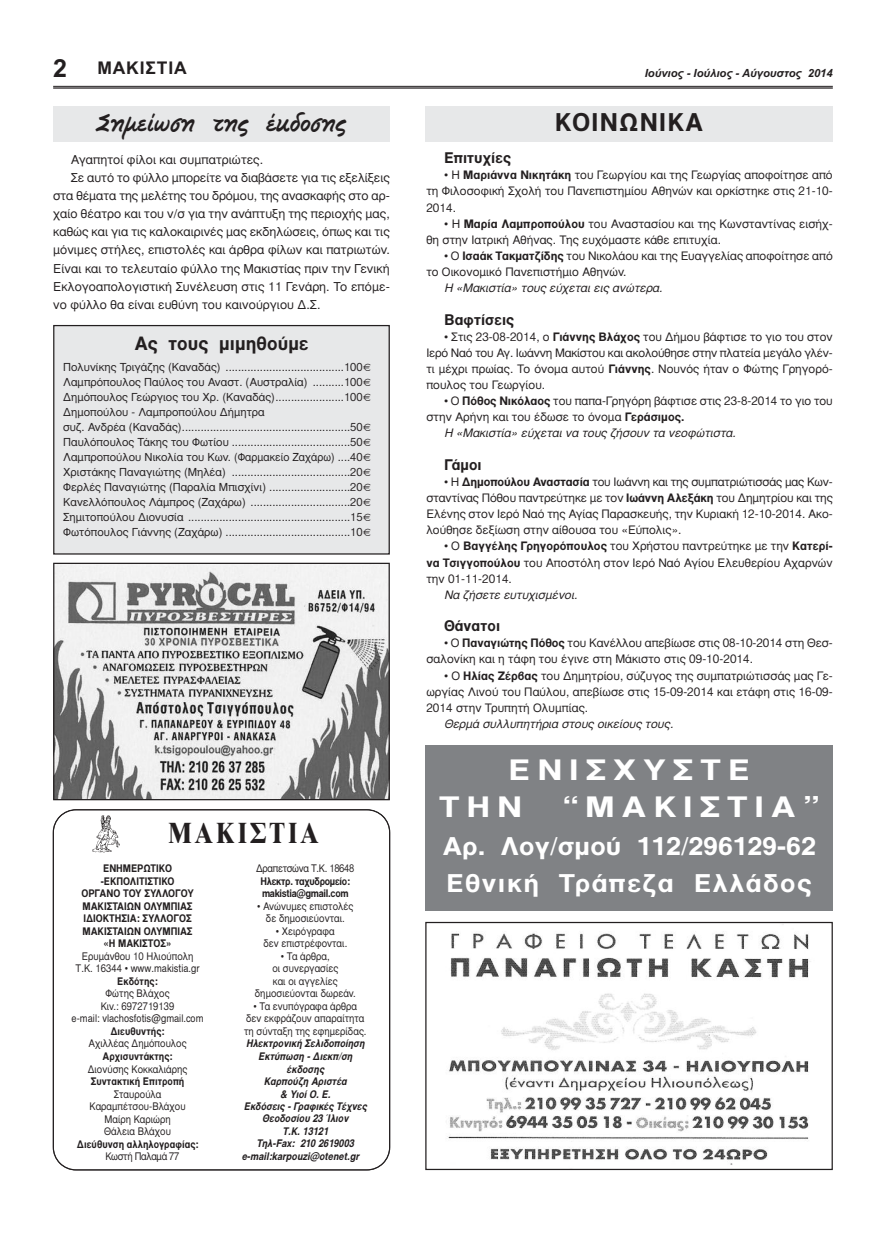
<style>
.page{position:relative;width:886px;height:1241px;background:#fff}
.page>*{position:absolute;margin:0;border:0;box-sizing:border-box;transform-origin:0 0}
.t1{font:700 30px "Gr Times";letter-spacing:.1em;color:#231f20;scale:.85 1}
.t2{font:700 28.75px/37.5px "Gr Helvetica";letter-spacing:.2em;color:#fff;scale:1.2 1}
.t3{font:700 25px/37.5px "Gr Helvetica";letter-spacing:.05em;color:#fff;scale:1.1 1}
.t4{font:700 25px "Gr Helvetica";letter-spacing:.05em;color:#231f20}
.t5{font:22.5px "PF Free Script";color:#231f20;scale:.95 1}
.t6{font:700 18.75px "Gr Helvetica";color:#231f20}
.t7{font:700 17.5px "Arial";letter-spacing:.05em;color:#231f20}
.t8{font:700 15px "Gr Helvetica";color:#231f20}
.t9{font:12.5px "Gr Helvetica";color:#231f20}
.t10{font:11.88px/16.1px "Gr Helvetica";color:#231f20;text-align:justify}
.t11{font:italic 11.88px "Gr Helvetica";color:#231f20}
.t12{font:11.25px/15px "Gr Helvetica";color:#231f20}
.t13{font:italic 700 11.25px "Arial";color:#231f20}
.t14{font:10.62px/12.5px "Gr Helvetica";color:#231f20;text-align:center;scale:.9 1}
.t15{font:700 10.62px/12.5px "Gr Helvetica";color:#231f20;text-align:center;scale:.9 1}
.t16{font:italic 700 10.62px "Gr Helvetica";color:#231f20;scale:.9 1}
.t17{font:700 10.62px/12.5px "Gr Helvetica";letter-spacing:-.035em;color:#231f20;scale:.9 1}
.t18{font:10.62px "Gr Helvetica";letter-spacing:-.035em;color:#231f20;scale:.9 1}
.s1{font-size:25px}
.s2{font-weight:700}
</style>
<div class="page">
<hr style="left:53px;top:86px;width:780px;height:1px;background:#231f20">
<hr style="left:53px;top:87px;width:780px;height:2px;background:#231f20">
<svg style="left:53px;top:809px;width:337px;height:360px"></svg>
<img style="left:84px;top:812px;width:42px;height:41px">
<div style="left:425px;top:106px;width:408px;height:36px;background:#e7e8e9"></div>
<div style="left:54px;top:325px;width:335px;height:229px;background:#e7e8e9"></div>
<div style="left:53px;top:325px;width:337px;height:229px;border:1px solid #231f20"></div>
<img style="left:427px;top:923px;width:404px;height:242px">
<div style="left:425px;top:921px;width:408px;height:248px;border:1px solid #231f20"></div>
<div style="left:425px;top:744px;width:408px;height:166px;background:#808285"></div>
<img style="left:55px;top:564px;width:333px;height:234px">
<div style="left:53px;top:562px;width:337px;height:238px;border:1px solid #231f20"></div>
<div style="left:53px;top:106px;width:337px;height:36px;background:#e7e8e9"></div>
<h3 class="t7" style="left:53px;top:58px;width:135px"><span class="s1">2</span> ΜΑΚΙΣΤΙΑ</h3>
<p class="t13" style="left:645px;top:66px;width:190px">Ιούνιος - Ιούλιος - Αύγουστος 2014</p>
<h3 class="t5" style="left:97px;top:110px;width:264px">Σημείωση της έκδοσης</h3>
<p class="t9" style="left:71px;top:153px;width:194px">Αγαπητοί φίλοι και συμπατριώτες.</p>
<p class="t9" style="left:71px;top:171px;width:320px">Σε αυτό το φύλλο μπορείτε να διαβάσετε για τις εξελίξεις</p>
<p class="t9" style="left:53px;top:189px;width:338px">στα θέματα της μελέτης του δρόμου, της ανασκαφής στο αρ-</p>
<p class="t9" style="left:53px;top:207px;width:338px">χαίο θέατρο και του ν/σ για την ανάπτυξη της περιοχής μας,</p>
<p class="t9" style="left:53px;top:225px;width:338px">καθώς και για τις καλοκαιρινές μας εκδηλώσεις, όπως και τις</p>
<p class="t9" style="left:53px;top:244px;width:338px">μόνιμες στήλες, επιστολές και άρθρα φίλων και πατριωτών.</p>
<p class="t9" style="left:53px;top:262px;width:338px">Είναι και το τελευταίο φύλλο της Μακιστίας πριν την Γενική</p>
<p class="t9" style="left:53px;top:280px;width:338px">Εκλογοαπολογιστική Συνέλευση στις 11 Γενάρη. Το επόμε-</p>
<p class="t9" style="left:53px;top:298px;width:269px">νο φύλλο θα είναι ευθύνη του καινούργιου Δ.Σ.</p>
<h3 class="t6" style="left:134px;top:333px;width:176px">Ας τους μιμηθούμε</h3>
<p class="t12" style="left:63px;top:360px;width:309px">Πολυνίκης Τριγάζης (Καναδάς) ......................................100€ Λαμπρόπουλος Παύλος του Αναστ. (Αυστραλία) ..........100€ Δημόπουλος Γεώργιος του Χρ. (Καναδάς)......................100€ Δημοπούλου - Λαμπροπούλου Δήμητρα<br>συζ. Ανδρέα (Καναδάς)......................................................50€ Παυλόπουλος Τάκης του Φωτίου ......................................50€ Λαμπροπούλου Νικολία του Κων. (Φαρμακείο Ζαχάρω) ....40€ Χριστάκης Παναγιώτης (Μηλέα) ......................................20€ Φερλές Παναγιώτης (Παραλία Μπισχίνι) ..........................20€ Κανελλόπουλος Λάμπρος (Ζαχάρω) ................................20€ Σημιτοπούλου Διονυσία ....................................................15€ Φωτόπουλος Γιάννης (Ζαχάρω) ........................................10€</p>
<h1 class="t1" style="left:168px;top:816px;width:180px">ΜΑΚΙΣΤΙΑ</h1>
<p class="t15" style="left:81px;top:862px;width:126px">ΕΝΗΜΕΡΩΤΙΚΟ -ΕΚΠΟΛΙΤΙΣΤΙΚΟ<br>ΟΡΓΑΝΟ ΤΟΥ ΣΥΛΛΟΓΟΥ<br>ΜΑΚΙΣΤΑΙΩΝ ΟΛΥΜΠΙΑΣ<br>ΙΔΙΟΚΤΗΣΙΑ: ΣΥΛΛΟΓΟΣ<br>ΜΑΚΙΣΤΑΙΩΝ ΟΛΥΜΠΙΑΣ «Η ΜΑΚΙΣΤΟΣ»</p>
<p class="t14" style="left:76px;top:950px;width:139px">Ερυμάνθου 10 Ηλιούπολη<br>Τ.Κ. 16344 • www.makistia.gr</p>
<p class="t15" style="left:117px;top:974px;width:47px">Εκδότης:</p>
<p class="t14" style="left:72px;top:987px;width:148px">Φώτης Βλάχος<br>Κιν.: 6972719139<br>e-mail: vlachosfotis@gmail.com</p>
<p class="t15" style="left:110px;top:1024px;width:62px">Διευθυντής:</p>
<p class="t14" style="left:89px;top:1037px;width:111px">Αχιλλέας Δημόπουλος</p>
<p class="t15" style="left:102px;top:1049px;width:80px">Αρχισυντάκτης:</p>
<p class="t14" style="left:88px;top:1062px;width:112px">Διονύσης Κοκκαλιάρης</p>
<p class="t15" style="left:91px;top:1074px;width:106px">Συντακτική Επιτροπή</p>
<p class="t14" style="left:90px;top:1087px;width:108px">Σταυρούλα<br>Καραμπέτσου-Βλάχου<br>Μαίρη Καριώρη<br>Θάλεια Βλάχου</p>
<p class="t15" style="left:77px;top:1137px;width:137px">Διεύθυνση αλληλογραφίας:</p>
<p class="t18" style="left:105px;top:1150px;width:84px">Κωστή Παλαμά 77</p>
<p class="t18" style="left:256px;top:863px;width:111px">Δραπετσώνα Τ.Κ. 18648</p>
<p class="t17" style="left:260px;top:874px;width:101px">Ηλεκτρ. ταχυδρομείο: makistia@gmail.com</p>
<p class="t14" style="left:257px;top:900px;width:108px">• Ανώνυμες επιστολές δε δημοσιεύονται.</p>
<p class="t14" style="left:263px;top:925px;width:95px">• Χειρόγραφα<br>δεν επιστρέφονται.</p>
<p class="t14" style="left:255px;top:950px;width:114px">• Τα άρθρα,<br>οι συνεργασίες<br>και οι αγγελίες δημοσιεύονται δωρεάν.</p>
<p class="t14" style="left:244px;top:1000px;width:138px">• Τα ενυπόγραφα άρθρα<br>δεν εκφράζουν απαραίτητα τη σύνταξη της εφημερίδας.</p>
<p class="t16" style="left:246px;top:1037px;width:136px">Ηλεκτρονική Σελιδοποίηση</p>
<p class="t16" style="left:258px;top:1050px;width:109px">Εκτύπωση - Διεκπ/ση</p>
<p class="t16" style="left:287px;top:1062px;width:46px">έκδοσης</p>
<p class="t16" style="left:264px;top:1075px;width:96px">Kαρπούζη Αριστέα</p>
<p class="t16" style="left:280px;top:1087px;width:60px">&amp; Υιοί Ο. Ε.</p>
<p class="t16" style="left:244px;top:1100px;width:141px">Eκδόσεις - Γραφικές Τέχνες</p>
<p class="t16" style="left:262px;top:1112px;width:100px">Θεοδοσίου 23 Ίλιον</p>
<p class="t16" style="left:283px;top:1125px;width:55px">Τ.Κ. 13121</p>
<p class="t16" style="left:256px;top:1137px;width:112px">Tηλ-Fax: 210 2619003</p>
<p class="t16" style="left:242px;top:1150px;width:134px">e-mail:karpouzi@otenet.gr</p>
<h3 class="t4" style="left:555px;top:109px;width:150px">ΚΟΙΝΩΝΙΚΑ</h3>
<p class="t8" style="left:444px;top:150px;width:69px">Επιτυχίες</p>
<p class="t10" style="left:426px;top:167px;width:408px;text-indent:18px">• Η <span class="s2">Μαριάννα Νικητάκη</span> του Γεωργίου και της Γεωργίας αποφοίτησε από τη Φιλοσοφική Σχολή του Πανεπιστημίου Αθηνών και ορκίστηκε στις 21-10- 2014.</p>
<p class="t10" style="left:426px;top:216px;width:408px;text-indent:18px">• Η <span class="s2">Μαρία Λαμπροπούλου</span> του Αναστασίου και της Κωνσταντίνας εισήχ&shy;θη στην Ιατρική Αθήνας. Της ευχόμαστε κάθε επιτυχία.</p>
<p class="t10" style="left:426px;top:248px;width:408px;text-indent:18px">• Ο <span class="s2">Ισαάκ Τακματζίδης</span> του Νικολάου και της Ευαγγελίας αποφοίτησε από το Οικονομικό Πανεπιστήμιο Αθηνών.</p>
<p class="t11" style="left:444px;top:282px;width:223px">Η «Μακιστία» τους εύχεται εις ανώτερα.</p>
<p class="t8" style="left:444px;top:311px;width:72px">Βαφτίσεις</p>
<p class="t10" style="left:426px;top:329px;width:408px;text-indent:18px">• Στις 23-08-2014, ο <span class="s2">Γιάννης Βλάχος</span> του Δήμου βάφτισε το γιο του στον Ιερό Ναό του Αγ. Ιωάννη Μακίστου και ακολούθησε στην πλατεία μεγάλο γλέν&shy;τι μέχρι πρωίας. Το όνομα αυτού <span class="s2">Γιάννης</span>. Νουνός ήταν ο Φώτης Γρηγορό&shy;πουλος του Γεωργίου.</p>
<p class="t10" style="left:444px;top:393px;width:390px">• Ο <span class="s2">Πόθος Νικόλαος</span> του παπα-Γρηγόρη βάφτισε στις 23-8-2014 το γιο του</p>
<p class="t10" style="left:426px;top:409px;width:260px">στην Αρήνη και του έδωσε το όνομα <span class="s2">Γεράσιμος.</span></p>
<p class="t11" style="left:444px;top:427px;width:296px">Η «Μακιστία» εύχεται να τους ζήσουν τα νεοφώτιστα.</p>
<p class="t8" style="left:444px;top:456px;width:39px">Γάμοι</p>
<p class="t10" style="left:426px;top:474px;width:408px;text-indent:18px">• Η <span class="s2">Δημοπούλου Αναστασία</span> του Ιωάννη και της συμπατριώτισσάς μας Κων&shy;σταντίνας Πόθου παντρεύτηκε με τον <span class="s2">Ιωάννη Αλεξάκη</span> του Δημητρίου και της Ελένης στον Ιερό Ναό της Αγίας Παρασκευής, την Κυριακή 12-10-2014. Ακο&shy;λούθησε δεξίωση στην αίθουσα του «Εύπολις».</p>
<p class="t10" style="left:426px;top:538px;width:408px;text-indent:18px">• Ο <span class="s2">Βαγγέλης Γρηγορόπουλος</span> του Χρήστου παντρεύτηκε με την <span class="s2">Κατερί&shy;να Τσιγγοπούλου</span> του Αποστόλη στον Ιερό Ναό Αγίου Ελευθερίου Αχαρνών την 01-11-2014.</p>
<p class="t11" style="left:444px;top:588px;width:137px">Να ζήσετε ευτυχισμένοι.</p>
<p class="t8" style="left:444px;top:618px;width:58px">Θάνατοι</p>
<p class="t10" style="left:426px;top:635px;width:408px;text-indent:18px">• Ο <span class="s2">Παναγιώτης Πόθος</span> του Κανέλλου απεβίωσε στις 08-10-2014 στη Θεσ&shy;σαλονίκη και η τάφη του έγινε στη Μάκιστο στις 09-10-2014.</p>
<p class="t10" style="left:426px;top:667px;width:408px;text-indent:18px">• Ο <span class="s2">Ηλίας Ζέρβας</span> του Δημητρίου, σύζυγος της συμπατριώτισσάς μας Γε&shy;ωργίας Λινού του Παύλου, απεβίωσε στις 15-09-2014 και ετάφη στις 16-09- 2014 στην Τρυπητή Ολυμπίας.</p>
<p class="t11" style="left:444px;top:717px;width:233px">Θερμά συλλυπητήρια στους οικείους τους.</p>
<h2 class="t2" style="left:439px;top:751px;width:260px;text-indent:69px">ΕΝΙΣΧΥΣΤΕ<br>ΤΗΝ</h2>
<h2 class="t2" style="left:562px;top:788px;width:215px">“ΜΑΚΙΣΤΙΑ”</h2>
<h3 class="t3" style="left:442px;top:827px;width:341px">Αρ. Λογ/σμού 112/296129-62<br>Εθνική Τράπεζα Ελλάδος</h3>
</div>
